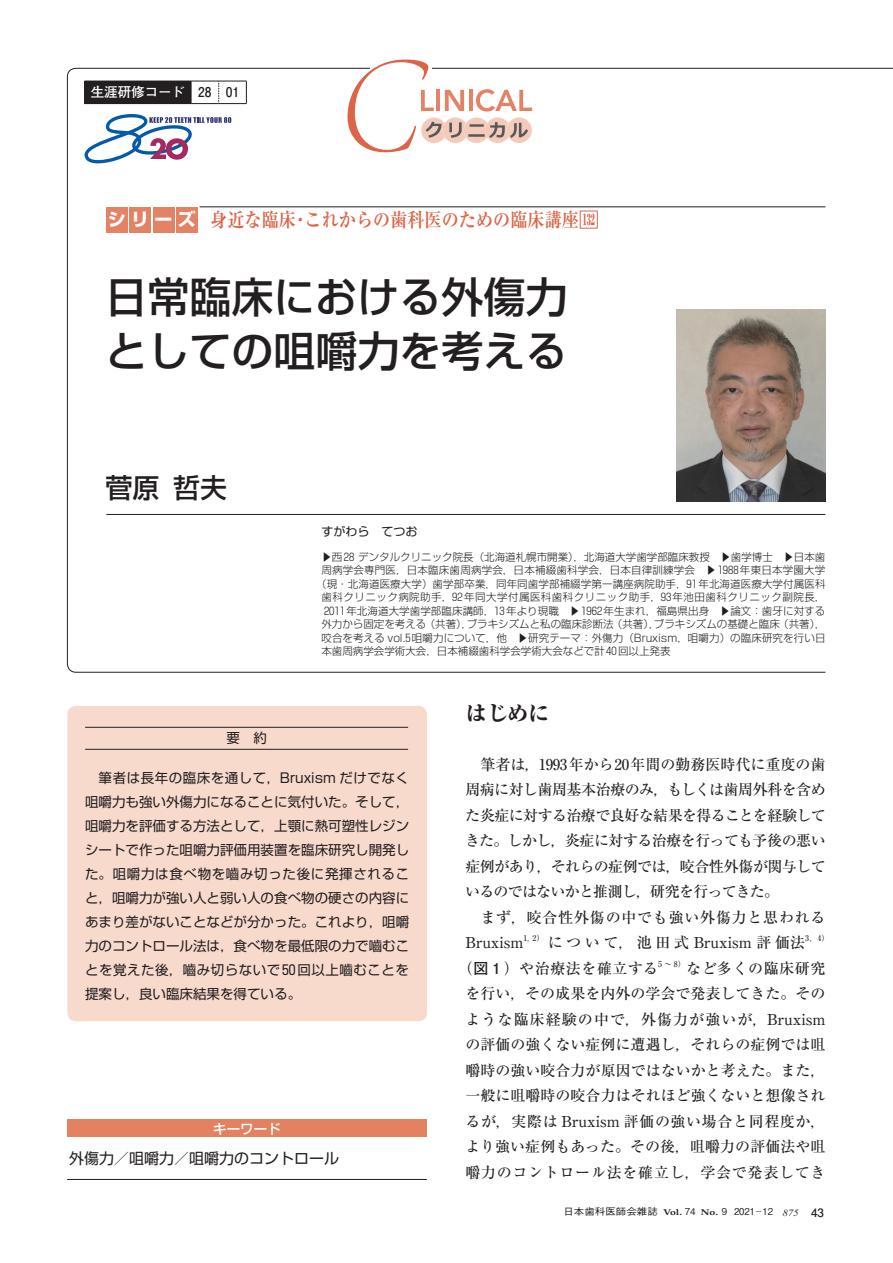
<style>
.page{position:relative;width:893px;height:1263px;background:#fff}
.page>*{position:absolute;margin:0;border:0;box-sizing:border-box;transform-origin:0 0}
.t1{font:500 42px/54px "Shin Go Pr 5";color:#231f20}
.t2{font:500 27px "Shin Go Pr 5";color:#231f20}
.t3{font:800 21px "Ryumin Pr 5";color:#231f20}
.t4{font:700 19.5px "Ryumin Pro";color:#dc6549;scale:.88 1}
.t5{font:500 15px/25.5px "Ryumin Pr 5";color:#231f20;text-align:justify}
.t6{font:500 15px/25.5px "Ryumin Pr 5";letter-spacing:.05em;color:#231f20}
.t7{font:15px "Shin Go Pr 5";color:#231f20}
.t8{font:500 15px "Ryumin Pr 5";letter-spacing:.235em;color:#231f20}
.t9{font:500 15px "Ryumin Pr 5";letter-spacing:.035em;color:#231f20}
.t10{font:13.5px/24px "Shin Go Pr 5";letter-spacing:.02em;color:#231f20;text-align:justify}
.t11{font:700 13.5px "Futo Go B101 Pr 5";color:#fff}
.t12{font:500 13.5px "Shin Go Pr 5";color:#fff}
.t13{font:12px "Shin Go Pr 5";color:#231f20}
.t14{font:300 10.5px "Shin Go Pr 5";letter-spacing:.01em;color:#231f20}
.t15{font:300 10.5px "Shin Go Pr 5";letter-spacing:.045em;color:#231f20}
.t16{font:500 9.45px "Gothic BBB Pr 5";color:#231f20;scale:1.11 1}
.t17{font:500 7.8px "Ryumin Pr 5";color:#231f20}
.s1{color:#231f20}
.s2{font-family:"Shin Go Pro";font-size:18px;color:#fff}
.s3{font-family:"Ryumin Pr 5";font-weight:900;font-size:14.7px}
.s4{font-family:"Futo Go B101 Pr 5";font-weight:700}
.s5{font-family:"Palatino LT Std";font-weight:700;font-size:8.55px}
.s6{font-size:6.75px}
.s7{font-family:"Times New Roman MT Std";font-weight:400;font-style:italic}
.s8{font-family:"Futo Go B101 Pr 5";font-weight:700;font-size:11.55px}
</style>
<div class="page">
<svg style="left:67px;top:68px;width:826px;height:605px"></svg>
<svg style="left:347px;top:60px;width:185px;height:92px"></svg>
<svg style="left:85px;top:114px;width:146px;height:49px"></svg>
<div style="left:67px;top:706px;width:360px;height:315px;background:#f8dacd;border-radius:9px"></div>
<hr style="left:85px;top:727px;width:323px;height:1px;background:#231f20">
<hr style="left:85px;top:749px;width:323px;height:1px;background:#231f20">
<div style="left:67px;top:1120px;width:360px;height:17px;background:#e48160"></div>
<hr style="left:67px;top:1179px;width:360px;height:1px;background:#231f20">
<div style="left:85px;top:81px;width:106px;height:23px;background:#231f20"></div>
<svg style="left:191px;top:81px;width:56px;height:23px"></svg>
<hr style="left:106px;top:514px;width:719px;height:1px;background:#231f20">
<img style="left:677px;top:310px;width:148px;height:191px">
<div style="left:825px;top:196px;width:68px;height:40px;background:#fff"></div>
<div style="left:176px;top:207px;width:22px;height:25px;background:#e48266"></div>
<div style="left:153px;top:207px;width:21px;height:25px;background:#e48266"></div>
<div style="left:129px;top:207px;width:22px;height:25px;background:#e48266"></div>
<div style="left:106px;top:207px;width:21px;height:25px;background:#e48266"></div>
<hr style="left:200px;top:207px;width:625px;height:1px;background:#231f20">
<svg style="left:580px;top:211px;width:18px;height:18px"></svg>
<p class="t11" style="left:91px;top:82px;width:150px">生涯研修コード <span class="s1">₂₈ ₀₁</span></p>
<h3 class="t4" style="left:108px;top:204px;width:555px"><span class="s2">シリーズ</span> 身近な臨床・これからの歯科医のための臨床講座 <span class="s3">132</span></h3>
<h1 class="t1" style="left:106px;top:266px;width:464px">日常臨床における外傷力としての咀嚼力を考える</h1>
<h2 class="t2" style="left:106px;top:466px;width:123px">菅原哲夫</h2>
<p class="t13" style="left:321px;top:521px;width:97px">すがわら　てつお</p>
<p class="t14" style="left:321px;top:548px;width:505px">▶西₂8 デンタルクリニック院長（北海道札幌市開業），北海道大学歯学部臨床教授　▶歯学博士　▶日本歯</p>
<p class="t14" style="left:321px;top:561px;width:505px">周病学会専門医，日本臨床歯周病学会，日本補綴歯科学会，日本自律訓練学会　▶1988年東日本学園大学</p>
<p class="t14" style="left:316px;top:575px;width:511px">（現・北海道医療大学）歯学部卒業，同年同歯学部補綴学第一講座病院助手，91年北海道医療大学付属医科</p>
<p class="t15" style="left:321px;top:588px;width:505px">歯科クリニック病院助手，9₂年同大学付属医科歯科クリニック助手，9₃年池田歯科クリニック副院長，</p>
<p class="t14" style="left:324px;top:602px;width:503px">₂011年北海道大学歯学部臨床講師，1₃年より現職　▶19₆₂年生まれ，福島県出身　▶論文：歯牙に対する</p>
<p class="t14" style="left:321px;top:615px;width:505px">外力から固定を考える（共著），ブラキシズムと私の臨床診断法（共著），ブラキシズムの基礎と臨床（共著），</p>
<p class="t14" style="left:321px;top:629px;width:506px">咬合を考える vol.5咀嚼力について，他　▶研究テーマ：外傷力（Bruxism，咀嚼力）の臨床研究を行い日</p>
<p class="t14" style="left:321px;top:642px;width:351px">本歯周病学会学術大会，日本補綴歯科学会学術大会などで計₄0回以上発表</p>
<p class="t10" style="left:226px;top:725px;width:42px">要　約</p>
<p class="t10" style="left:85px;top:764px;width:326px;text-indent:14px">筆者は長年の臨床を通して，Bruxism だけでなく咀嚼力も強い外傷力になることに気付いた。そして，咀嚼力を評価する方法として，上顎に熱可塑性レジンシートで作った咀嚼力評価用装置を臨床研究し開発した。咀嚼力は食べ物を嚙み切った後に発揮されること，咀嚼力が強い人と弱い人の食べ物の硬さの内容にあまり差がないことなどが分かった。これより，咀嚼力のコントロール法は，食べ物を最低限の力で嚙むことを覚えた後，嚙み切らないで₅₀回以上嚙むことを提案し，良い臨床結果を得ている。</p>
<p class="t12" style="left:213px;top:1117px;width:69px">キーワード</p>
<p class="t7" style="left:69px;top:1146px;width:271px">外傷力／咀嚼力／咀嚼力のコントロール</p>
<h3 class="t3" style="left:465px;top:697px;width:85px">はじめに</h3>
<p class="t5" style="left:465px;top:750px;width:362px;text-indent:15px">筆者は，1993年から20年間の勤務医時代に重度の歯周病に対し歯周基本治療のみ，もしくは歯周外科を含めた炎症に対する治療で良好な結果を得ることを経験してきた。しかし，炎症に対する治療を行っても予後の悪い症例があり，それらの症例では，咬合性外傷が関与しているのではないかと推測し，研究を行ってきた。</p>
<p class="t6" style="left:465px;top:903px;width:362px;text-indent:15px">まず，咬合性外傷の中でも強い外傷力と思われる<br>Bruxism</p>
<p class="t17" style="left:524px;top:932px;width:22px">1, 2）</p>
<p class="t8" style="left:548px;top:931px;width:259px">について，池田式Bruxism評価法</p>
<p class="t17" style="left:805px;top:932px;width:22px">3， 4）</p>
<p class="t9" style="left:458px;top:956px;width:202px">（<span class="s4">図1</span>）や治療法を確立する</p>
<p class="t17" style="left:658px;top:958px;width:29px">5〜8）</p>
<p class="t5" style="left:465px;top:954px;width:362px;text-indent:221px">など多くの臨床研究を行い，その成果を内外の学会で発表してきた。そのような臨床経験の中で，外傷力が強いが，Bruxismの評価の強くない症例に遭遇し，それらの症例では咀嚼時の強い咬合力が原因ではないかと考えた。また，一般に咀嚼時の咬合力はそれほど強くないと想像されるが，実際は Bruxism 評価の強い場合と同程度か，より強い症例もあった。その後，咀嚼力の評価法や咀嚼力のコントロール法を確立し，学会で発表してき</p>
<p class="t16" style="left:563px;top:1204px;width:236px">日本歯科医師会雑誌 <span class="s5">Vol.</span> 74 <span class="s5">No.</span> 9 2021<span class="s6">－</span>12 <span class="s7">875</span> <span class="s8">43</span></p>
</div>
